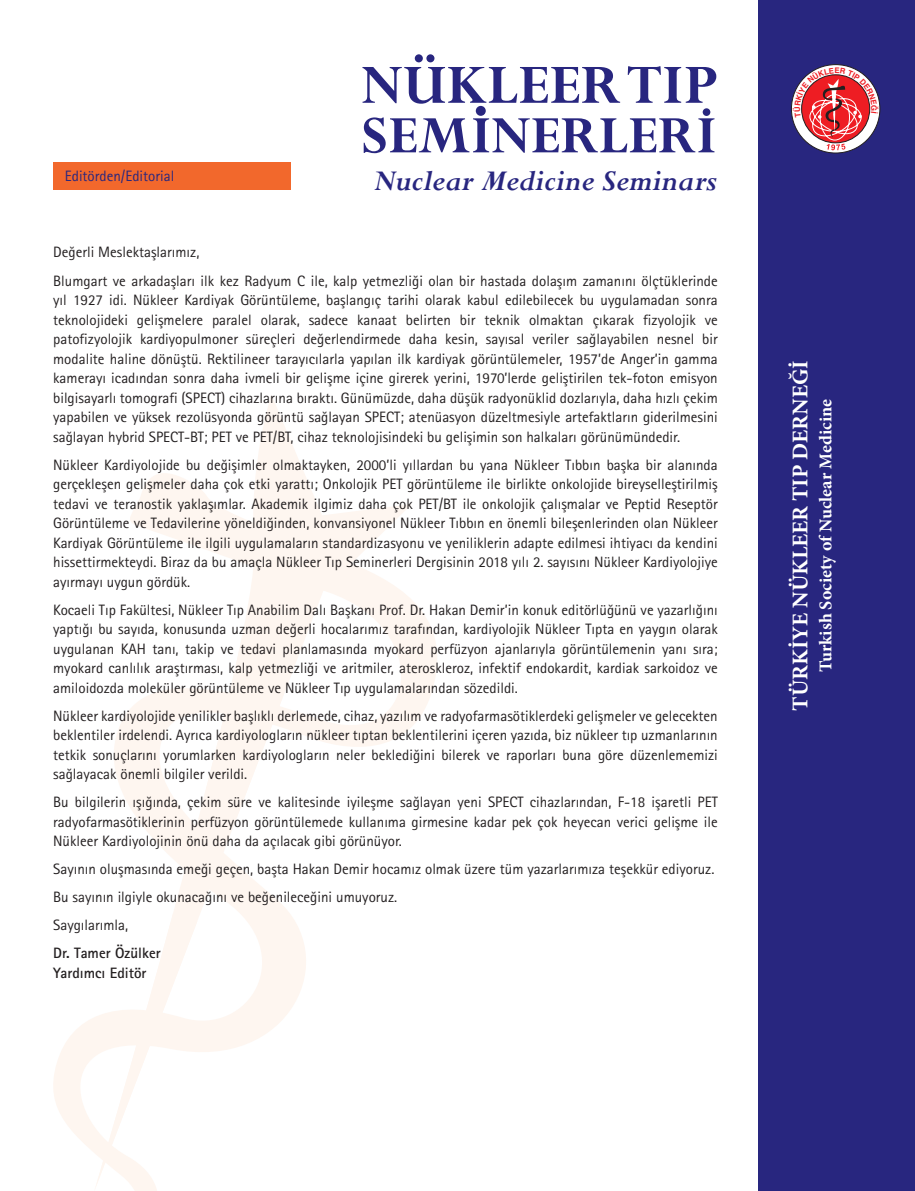
<style>
.page{position:relative;width:915px;height:1191px;background:#fff}
.page>*{position:absolute;margin:0;border:0;box-sizing:border-box;transform-origin:0 0}
.t1{font:700 61.2px "Perpetua Std";color:#28267f}
.t2{font:700 58.05px "Perpetua Std";color:#28267f}
.t3{font:italic 700 32.4px "Perpetua Std";color:#28267f}
.t4{font:700 22.5px "Minion Pro";color:#fff}
.t5{font:700 18px "Minion Pro";color:#fff}
.t6{font:15px/19.5px "Rotis Sans Serif Std";color:#231f20;text-align:justify}
.t7{font:700 15px/19.5px "Rotis Sans Serif Std";color:#231f20}
.t8{font:15px "Rotis Sans Serif Std";color:#28267f}
</style>
<div class="page">
<svg style="left:257px;top:395px;width:43px;height:69px;fill:#fef6f0"></svg>
<svg style="left:53px;top:464px;width:384px;height:688px"></svg>
<svg style="left:94px;top:650px;width:200px;height:541px"></svg>
<div style="left:702px;top:108px;width:8px;height:8px;background:#28267f;border-radius:50%"></div>
<div style="left:758px;top:0;width:156px;height:1191px;background:#28267f"></div>
<div style="left:475px;top:106px;width:10px;height:10px;background:#28267f;border-radius:50%"></div>
<div style="left:53px;top:162px;width:237px;height:28px;background:#f2682c"></div>
<svg style="left:792px;top:68px;width:86px;height:82px;background:#c67483"></svg>
<p class="t8" style="left:65px;top:167px;width:111px">Editörden/Editorial</p>
<h1 class="t1" style="left:361px;top:53px;width:357px">NÜKLEER TIP</h1>
<h2 class="t2" style="left:361px;top:105px;width:357px">SEMINERLERI</h2>
<h3 class="t3" style="left:372px;top:163px;width:346px">Nuclear Medicine Seminars</h3>
<p class="t6" style="left:53px;top:238px;width:666px;line-height:28px">Değerli Meslektaşlarımız,<br>Blumgart ve arkadaşları ilk kez Radyum C ile, kalp yetmezliği olan bir hastada dolaşım zamanını ölçtüklerinde</p>
<p class="t6" style="left:53px;top:290px;width:666px">yıl 1927 idi. Nükleer Kardiyak Görüntüleme, başlangıç tarihi olarak kabul edilebilecek bu uygulamadan sonra teknolojideki gelişmelere paralel olarak, sadece kanaat belirten bir teknik olmaktan çıkarak fizyolojik ve patofizyolojik kardiyopulmoner süreçleri değerlendirmede daha kesin, sayısal veriler sağlayabilen nesnel bir modalite haline dönüştü. Rektilineer tarayıcılarla yapılan ilk kardiyak görüntülemeler, 1957’de Anger’in gamma kamerayı icadından sonra daha ivmeli bir gelişme içine girerek yerini, 1970’lerde geliştirilen tek-foton emisyon bilgisayarlı tomografi (SPECT) cihazlarına bıraktı. Günümüzde, daha düşük radyonüklid dozlarıyla, daha hızlı çekim yapabilen ve yüksek rezolüsyonda görüntü sağlayan SPECT; atenüasyon düzeltmesiyle artefaktların giderilmesini sağlayan hybrid SPECT-BT; PET ve PET/BT, cihaz teknolojisindeki bu gelişimin son halkaları görünümündedir.</p>
<p class="t6" style="left:53px;top:454px;width:666px">Nükleer Kardiyolojide bu değişimler olmaktayken, 2000’li yıllardan bu yana Nükleer Tıbbın başka bir alanında gerçekleşen gelişmeler daha çok etki yarattı; Onkolojik PET görüntüleme ile birlikte onkolojide bireyselleştirilmiş tedavi ve teranostik yaklaşımlar. Akademik ilgimiz daha çok PET/BT ile onkolojik çalışmalar ve Peptid Reseptör Görüntüleme ve Tedavilerine yöneldiğinden, konvansiyonel Nükleer Tıbbın en önemli bileşenlerinden olan Nükleer Kardiyak Görüntüleme ile ilgili uygulamaların standardizasyonu ve yeniliklerin adapte edilmesi ihtiyacı da kendini hissettirmekteydi. Biraz da bu amaçla Nükleer Tıp Seminerleri Dergisinin 2018 yılı 2. sayısını Nükleer Kardiyolojiye ayırmayı uygun gördük.</p>
<p class="t6" style="left:53px;top:599px;width:666px">Kocaeli Tıp Fakültesi, Nükleer Tıp Anabilim Dalı Başkanı Prof. Dr. Hakan Demir’in konuk editörlüğünü ve yazarlığını yaptığı bu sayıda, konusunda uzman değerli hocalarımız tarafından, kardiyolojik Nükleer Tıpta en yaygın olarak uygulanan KAH tanı, takip ve tedavi planlamasında myokard perfüzyon ajanlarıyla görüntülemenin yanı sıra; myokard canlılık araştırması, kalp yetmezliği ve aritmiler, ateroskleroz, infektif endokardit, kardiak sarkoidoz ve amiloidozda moleküler görüntüleme ve Nükleer Tıp uygulamalarından sözedildi.</p>
<p class="t6" style="left:53px;top:705px;width:666px">Nükleer kardiyolojide yenilikler başlıklı derlemede, cihaz, yazılım ve radyofarmasötiklerdeki gelişmeler ve gelecekten beklentiler irdelendi. Ayrıca kardiyologların nükleer tıptan beklentilerini içeren yazıda, biz nükleer tıp uzmanlarının tetkik sonuçlarını yorumlarken kardiyologların neler beklediğini bilerek ve raporları buna göre düzenlememizi sağlayacak önemli bilgiler verildi.</p>
<p class="t6" style="left:53px;top:792px;width:666px">Bu bilgilerin ışığında, çekim süre ve kalitesinde iyileşme sağlayan yeni SPECT cihazlarından, F-18 işaretli PET radyofarmasötiklerinin perfüzyon görüntülemede kullanıma girmesine kadar pek çok heyecan verici gelişme ile Nükleer Kardiyolojinin önü daha da açılacak gibi görünüyor.</p>
<p class="t6" style="left:53px;top:855px;width:662px;line-height:28px;text-align:left">Sayının oluşmasında emeği geçen, başta Hakan Demir hocamız olmak üzere tüm yazarlarımıza teşekkür ediyoruz.<br>Bu sayının ilgiyle okunacağını ve beğenileceğini umuyoruz.<br>Saygılarımla,</p>
<p class="t7" style="left:53px;top:943px;width:109px">Dr. Tamer Özülker<br>Yardımcı Editör</p>
<h3 class="t4" style="left:784px;top:711px;width:352px;rotate:-90deg">TÜRKİYE NÜKLEER TIP DERNEĞİ</h3>
<p class="t5" style="left:812px;top:672px;width:274px;rotate:-90deg">Turkish Society of Nuclear Medicine</p>
</div>
